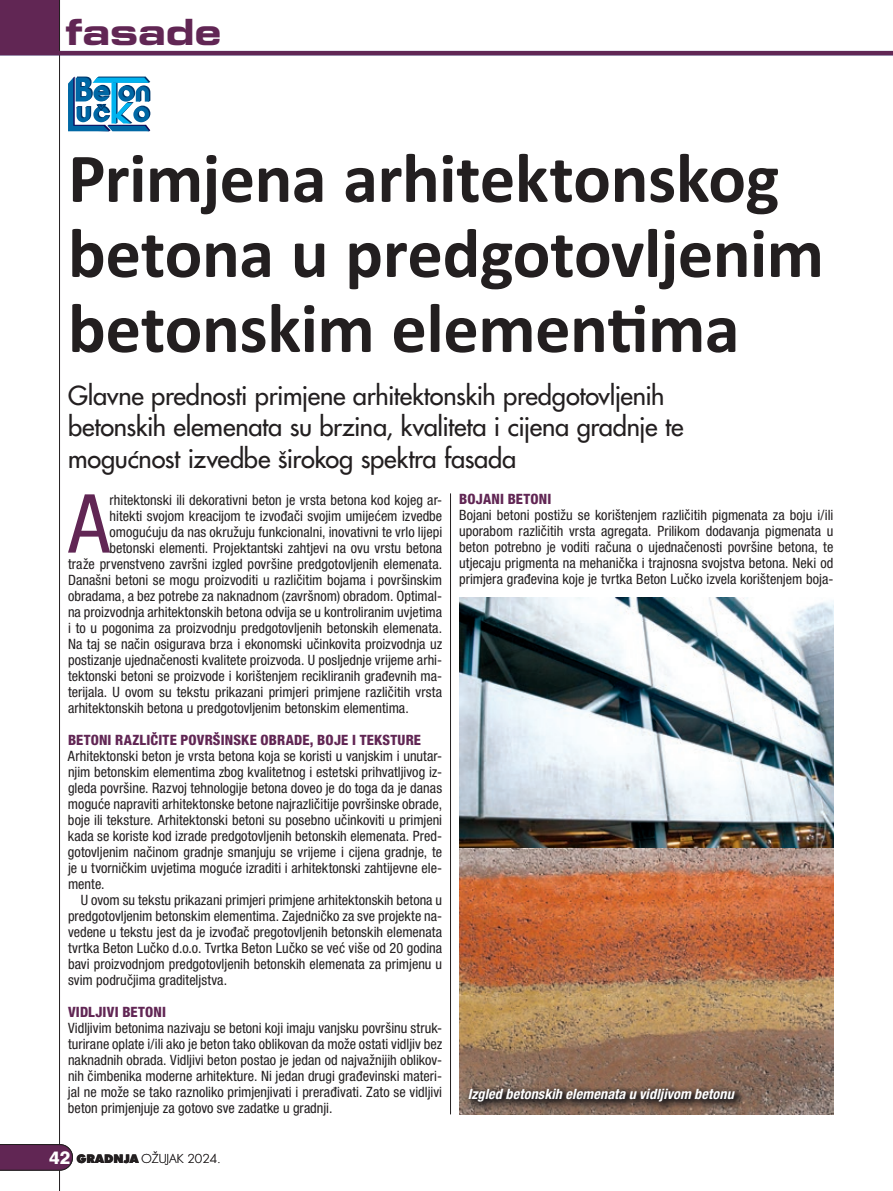
<style>
.page{position:relative;width:893px;height:1191px;background:#fff}
.page>*{position:absolute;margin:0;border:0;box-sizing:border-box;transform-origin:0 0}
.t1{font:condensed 81.45px "Helvetica Neue LT Std";color:#612654}
.t2{font:700 70.5px/75px "Calibri";letter-spacing:-.005em;color:#231f20}
.t3{font:700 expanded 36px "A Eurostile";color:#612654}
.t4{font:500 25.5px/31.5px "Futura Std";letter-spacing:-.01em;color:#231f20}
.t5{font:800 18px "A Helvetica";color:#fff}
.t6{font:condensed 14.25px/16px "Helvetica Neue LT Std";letter-spacing:.005em;color:#231f20;text-align:justify}
.t7{font:800 condensed 14.25px "Helvetica Neue LT Std";letter-spacing:.01em;color:#612654}
.t8{font:italic 700 condensed 14.25px "Helvetica Neue LT Std";letter-spacing:.005em;color:#fff}
.t9{font:300 12px "Futura Std";color:#231f20}
.s1{font-family:"A Futura";font-weight:900}
</style>
<div class="page">
<div style="left:0;top:0;width:60px;height:53px;background:#612654"></div>
<hr style="left:59px;top:0;width:1px;height:1191px;background:#231f20">
<hr style="left:0;top:51px;width:893px;height:4px;background:#612654">
<svg style="left:0;top:1144px;width:73px;height:26px;background:#622c56"></svg>
<hr style="left:450px;top:493px;width:1px;height:621px;background:#231f20">
<img style="left:459px;top:598px;width:374px;height:250px">
<img style="left:459px;top:848px;width:374px;height:266px">
<svg style="left:464px;top:1083px;width:282px;height:29px;background:#635045"></svg>
<svg style="left:68px;top:77px;width:82px;height:54px"></svg>
<h3 class="t3" style="left:65px;top:10px;width:158px">fasade</h3>
<h2 class="t2" style="left:68px;top:141px;width:757px">Primjena arhitektonskog betona u predgotovljenim betonskim elementima</h2>
<h3 class="t4" style="left:68px;top:379px;width:617px">Glavne prednosti primjene arhitektonskih predgotovljenih betonskih elemenata su brzina, kvaliteta i cijena gradnje te mogućnost izvedbe širokog spektra fasada</h3>
<h1 class="t1" style="left:69px;top:476px;width:42px">A</h1>
<p class="t6" style="left:109px;top:491px;width:333px">rhitektonski ili dekorativni beton je vrsta betona kod kojeg ar-</p>
<p class="t7" style="left:459px;top:490px;width:94px">BOJANI BETONI</p>
<p class="t6" style="left:459px;top:507px;width:376px">Bojani betoni postižu se korištenjem različitih pigmenata za boju i/ili uporabom različitih vrsta agregata. Prilikom dodavanja pigmenata u beton potrebno je voditi računa o ujednačenosti površine betona, te utjecaju prigmenta na mehanička i trajnosna svojstva betona. Neki od primjera građevina koje je tvrtka Beton Lučko izvela korištenjem boja-</p>
<p class="t6" style="left:109px;top:507px;width:334px">hitekti svojom kreacijom te izvođači svojim umijećem izvedbe</p>
<p class="t6" style="left:109px;top:523px;width:334px">omogućuju da nas okružuju funkcionalni, inovativni te vrlo lijepi</p>
<p class="t6" style="left:109px;top:539px;width:334px">betonski elementi. Projektantski zahtjevi na ovu vrstu betona</p>
<p class="t6" style="left:68px;top:555px;width:376px">traže prvenstveno završni izgled površine predgotovljenih elemenata.</p>
<p class="t6" style="left:68px;top:571px;width:376px">Današni betoni se mogu proizvoditi u različitim bojama i površinskim</p>
<p class="t6" style="left:68px;top:587px;width:374px">obradama, a bez potrebe za naknadnom (završnom) obradom. Optimal-</p>
<p class="t6" style="left:68px;top:603px;width:376px">na proizvodnja arhitektonskih betona odvija se u kontroliranim uvjetima</p>
<p class="t6" style="left:68px;top:619px;width:376px">i to u pogonima za proizvodnju predgotovljenih betonskih elemenata.</p>
<p class="t6" style="left:68px;top:635px;width:376px">Na taj se način osigurava brza i ekonomski učinkovita proizvodnja uz</p>
<p class="t6" style="left:68px;top:651px;width:374px">postizanje ujednačenosti kvalitete proizvoda. U posljednje vrijeme arhi-</p>
<p class="t6" style="left:68px;top:667px;width:374px">tektonski betoni se proizvode i korištenjem recikliranih građevnih ma-</p>
<p class="t6" style="left:68px;top:683px;width:376px">terijala. U ovom su tekstu prikazani primjeri primjene različitih vrsta</p>
<p class="t6" style="left:68px;top:699px;width:342px">arhitektonskih betona u predgotovljenim betonskim elementima.</p>
<p class="t7" style="left:68px;top:731px;width:355px">BETONI RAZ-LIČITE POVRŠINSKE OBRA-DE, BOJE I TEKSTURE</p>
<p class="t6" style="left:68px;top:747px;width:376px">Arhitektonski beton je vrsta betona koja se koristi u vanjskim i unutar&shy;njim betonskim elementima zbog kvalitetnog i estetski prihvatljivog iz&shy;gleda površine. Razvoj tehnologije betona doveo je do toga da je danas moguće napraviti arhitektonske betone najrazličitije površinske obrade, boje ili teksture. Arhitektonski betoni su posebno učinkoviti u primjeni kada se koriste kod izrade predgotovljenih betonskih elemenata. Pred&shy;gotovljenim načinom gradnje smanjuju se vrijeme i cijena gradnje, te je u tvorničkim uvjetima moguće izraditi i arhitektonski zahtijevne ele&shy;mente.</p>
<p class="t6" style="left:68px;top:891px;width:376px;text-indent:13px">U ovom su tekstu prikazani primjeri primjene arhitektonskih betona u predgotovljenim betonskim elementima. Zajedničko za sve projekte na&shy;vedene u tekstu jest da je izvođač pregotovljenih betonskih elemenata tvrtka Beton Lučko d.o.o. Tvrtka Beton Lučko se već više od 20 godina bavi proizvodnjom predgotovljenih betonskih elemenata za primjenu u svim područjima graditeljstva.</p>
<p class="t7" style="left:68px;top:1003px;width:99px">VID-LJIVI BETONI</p>
<p class="t6" style="left:68px;top:1019px;width:376px">Vidljivim betonima nazivaju se betoni koji imaju vanjsku površinu struk&shy;turirane oplate i/ili ako je beton tako oblikovan da može ostati vidljiv bez naknadnih obrada. Vidljivi beton postao je jedan od najvažnijih oblikov&shy;nih čimbenika moderne arhitekture. Ni jedan drugi građevinski materi&shy;jal ne može se tako raznoliko primjenjivati i prerađivati. Zato se vidljivi beton primjenjuje za gotovo sve zadatke u gradnji.</p>
<p class="t8" style="left:468px;top:1084px;width:268px">Izgled betonskih elemenata u vidljivom betonu</p>
<p class="t9" style="left:77px;top:1150px;width:146px"><span class="s1">GRADNJA</span> OŽUJAK 2024.</p>
<p class="t5" style="left:49px;top:1146px;width:23px">42</p>
</div>
